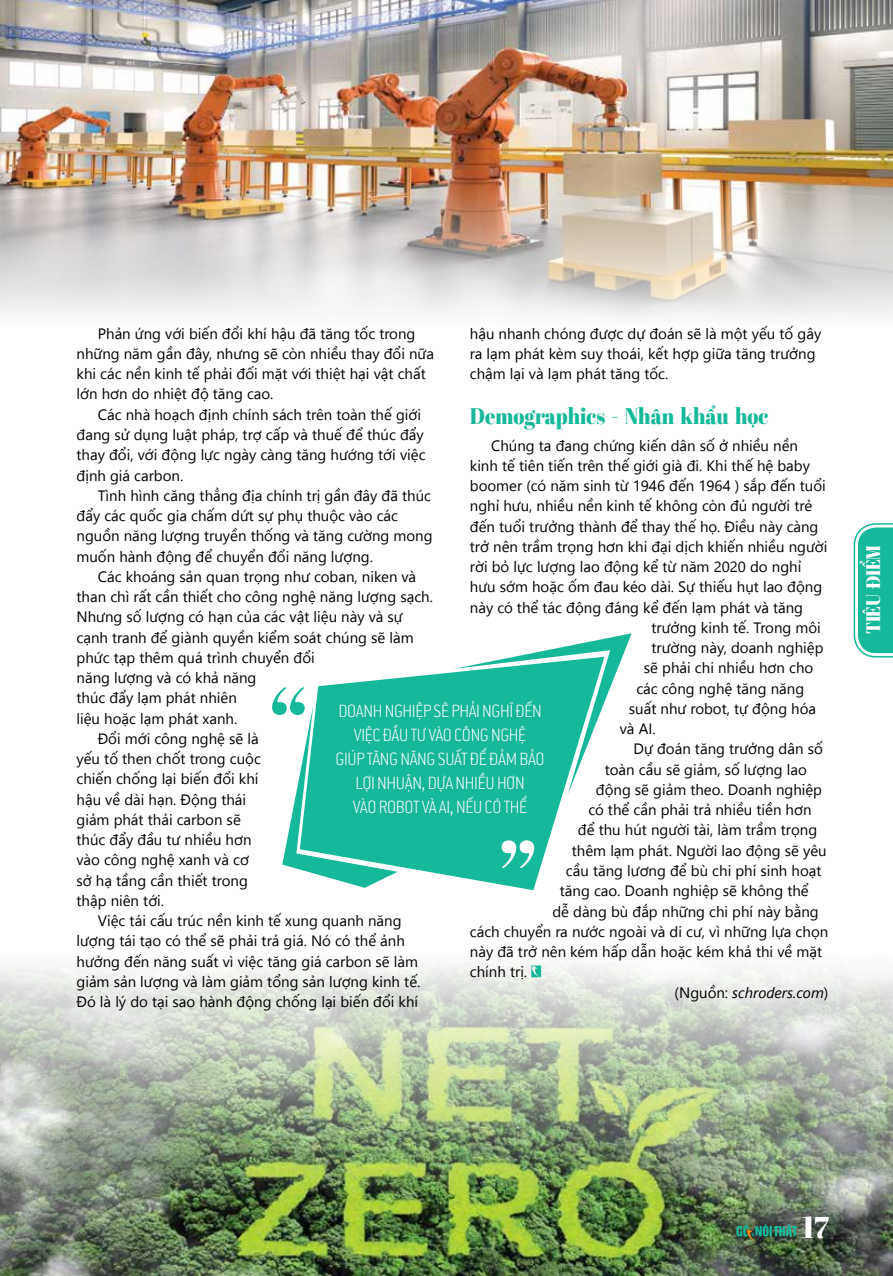
<style>
.page{position:relative;width:893px;height:1276px;background:#fff}
.page>*{position:absolute;margin:0;border:0;box-sizing:border-box;transform-origin:0 0}
.t1{font:30px "SVN Abril Fatface";color:#fff}
.t2{font:22.5px "SVN Abril Fatface";color:#16b89a;scale:.9 1}
.t3{font:200 19.5px/24px "LCB Conduit";letter-spacing:-.02em;color:#fff;text-align:center;scale:.9 1}
.t4{font:19.5px "SVN Abril Fatface";letter-spacing:-.02em;color:#fff;scale:.9 1}
.t5{font:15px/20.2px "SVN Segoe UI";color:#000}
.t6{font:15px "SVN Segoe UI Italic";color:#000}
.s1{font-family:"SVN Segoe UI"}
</style>
<div class="page">
<img style="left:0;top:962px;width:893px;height:314px">
<svg style="left:854px;top:523px;width:39px;height:134px;background:#35c1a7"></svg>
<svg style="left:736px;top:1223px;width:61px;height:17px"></svg>
<img style="left:0;top:0;width:893px;height:318px">
<svg style="left:531px;top:964px;width:10px;height:13px"></svg>
<svg style="left:318px;top:672px;width:245px;height:218px;fill:#16b89a"></svg>
<svg style="left:453px;top:633px;width:179px;height:161px"></svg>
<svg style="left:272px;top:687px;width:126px;height:201px"></svg>
<svg style="left:502px;top:840px;width:32px;height:28px"></svg>
<p class="t5" style="left:470px;top:322px;width:353px">hậu nhanh chóng được dự đoán sẽ là một yếu tố gây ra lạm phát kèm suy thoái, kết hợp giữa tăng trưởng chậm lại và lạm phát tăng tốc.</p>
<h2 class="t2" style="left:470px;top:399px;width:333px">Demographics - Nhân khẩu học</h2>
<p class="t5" style="left:491px;top:434px;width:308px">Chúng ta đang chứng kiến dân số ở nhiều nền</p>
<p class="t5" style="left:470px;top:454px;width:342px">kinh tế tiên tiến trên thế giới già đi. Khi thế hệ baby</p>
<p class="t5" style="left:470px;top:475px;width:357px">boomer (có năm sinh từ 1946 đến 1964 ) sắp đến tuổi</p>
<p class="t5" style="left:470px;top:495px;width:344px">nghỉ hưu, nhiều nền kinh tế không còn đủ người trẻ</p>
<p class="t5" style="left:470px;top:515px;width:350px">đến tuổi trưởng thành để thay thế họ. Điều này càng</p>
<p class="t5" style="left:470px;top:535px;width:359px">trở nên trầm trọng hơn khi đại dịch khiến nhiều người</p>
<p class="t5" style="left:470px;top:556px;width:333px">rời bỏ lực lượng lao động kể từ năm 2020 do nghỉ</p>
<p class="t5" style="left:470px;top:576px;width:354px">hưu sớm hoặc ốm đau kéo dài. Sự thiếu hụt lao động</p>
<p class="t5" style="left:470px;top:596px;width:335px">này có thể tác động đáng kể đến lạm phát và tăng</p>
<p class="t5" style="left:651px;top:616px;width:171px">trưởng kinh tế. Trong môi</p>
<p class="t5" style="left:651px;top:637px;width:174px">trường này, doanh nghiệp</p>
<p class="t5" style="left:644px;top:657px;width:171px">sẽ phải chi nhiều hơn cho</p>
<p class="t5" style="left:636px;top:677px;width:169px">các công nghệ tăng năng</p>
<p class="t5" style="left:629px;top:697px;width:189px">suất như robot, tự động hóa</p>
<p class="t5" style="left:620px;top:718px;width:37px">và AI .</p>
<p class="t5" style="left:634px;top:738px;width:191px">Dự đoán tăng trưởng dân số</p>
<p class="t5" style="left:605px;top:758px;width:203px">toàn cầu sẽ giảm, số lượng lao</p>
<p class="t5" style="left:596px;top:778px;width:228px">động sẽ giảm theo. Doanh nghiệp</p>
<p class="t5" style="left:588px;top:799px;width:225px">có thể cần phải trả nhiều tiền hơn</p>
<p class="t5" style="left:578px;top:819px;width:241px">để thu hút người tài, làm trầm trọng</p>
<p class="t5" style="left:572px;top:839px;width:256px">thêm lạm phát. Người lao động sẽ yêu</p>
<p class="t5" style="left:566px;top:859px;width:257px">cầu tăng lương để bù chi phí sinh hoạt</p>
<p class="t5" style="left:560px;top:880px;width:250px">tăng cao. Doanh nghiệp sẽ không thể</p>
<p class="t5" style="left:552px;top:900px;width:268px">dễ dàng bù đắp những chi phí này bằng</p>
<p class="t5" style="left:470px;top:920px;width:360px">cách chuyển ra nước ngoài và di cư, vì những lựa chọn</p>
<p class="t5" style="left:470px;top:940px;width:354px">này đã trở nên kém hấp dẫn hoặc kém khả thi về mặt</p>
<p class="t5" style="left:470px;top:961px;width:59px">chính trị.</p>
<p class="t6" style="left:675px;top:981px;width:155px"><span class="s1">(Nguồn:</span> schroders.com<span class="s1">)</span></p>
<p class="t5" style="left:77px;top:322px;width:359px;text-indent:21px">Phản ứng với biến đổi khí hậu đã tăng tốc trong những năm gần đây, nhưng sẽ còn nhiều thay đổi nữa khi các nền kinh tế phải đối mặt với thiệt hại vật chất lớn hơn do nhiệt độ tăng cao.</p>
<p class="t5" style="left:77px;top:403px;width:351px;text-indent:21px">Các nhà hoạch định chính sách trên toàn thế giới đang sử dụng luật pháp, trợ cấp và thuế để thúc đẩy thay đổi, với động lực ngày càng tăng hướng tới việc định giá carbon.</p>
<p class="t5" style="left:77px;top:484px;width:357px;text-indent:21px">Tình hình căng thẳng địa chính trị gần đây đã thúc đẩy các quốc gia chấm dứt sự phụ thuộc vào các nguồn năng lượng truyền thống và tăng cường mong muốn hành động để chuyển đổi năng lượng.</p>
<p class="t5" style="left:98px;top:565px;width:320px">Các khoáng sản quan trọng như coban, niken và</p>
<p class="t5" style="left:77px;top:585px;width:358px">than chì rất cần thiết cho công nghệ năng lượng sạch.</p>
<p class="t5" style="left:77px;top:606px;width:328px">Nhưng số lượng có hạn của các vật liệu này và sự</p>
<p class="t5" style="left:77px;top:626px;width:339px">cạnh tranh để giành quyền kiểm soát chúng sẽ làm</p>
<p class="t5" style="left:77px;top:646px;width:240px">phức tạp thêm quá trình chuyển đổi</p>
<p class="t5" style="left:77px;top:666px;width:181px">năng lượng và có khả năng</p>
<p class="t5" style="left:77px;top:687px;width:162px">thúc đẩy lạm phát nhiên</p>
<p class="t5" style="left:77px;top:707px;width:162px">liệu hoặc lạm phát xanh.</p>
<p class="t5" style="left:98px;top:727px;width:162px">Đổi mới công nghệ sẽ là</p>
<p class="t5" style="left:77px;top:747px;width:186px">yếu tố then chốt trong cuộc</p>
<p class="t5" style="left:77px;top:768px;width:183px">chiến chống lại biến đổi khí</p>
<p class="t5" style="left:77px;top:788px;width:171px">hậu về dài hạn. Động thái</p>
<p class="t5" style="left:77px;top:808px;width:166px">giảm phát thải carbon sẽ</p>
<p class="t5" style="left:77px;top:828px;width:177px">thúc đẩy đầu tư nhiều hơn</p>
<p class="t5" style="left:77px;top:849px;width:174px">vào công nghệ xanh và cơ</p>
<p class="t5" style="left:77px;top:869px;width:173px">sở hạ tầng cần thiết trong</p>
<p class="t5" style="left:77px;top:889px;width:89px">thập niên tới.</p>
<p class="t5" style="left:98px;top:909px;width:305px">Việc tái cấu trúc nền kinh tế xung quanh năng</p>
<p class="t5" style="left:77px;top:930px;width:330px">lượng tái tạo có thể sẽ phải trả giá. Nó có thể ảnh</p>
<p class="t5" style="left:77px;top:950px;width:343px">hưởng đến năng suất vì việc tăng giá carbon sẽ làm</p>
<p class="t5" style="left:77px;top:970px;width:345px">giảm sản lượng và làm giảm tổng sản lượng kinh tế.</p>
<p class="t5" style="left:77px;top:990px;width:343px">Đó là lý do tại sao hành động chống lại biến đổi khí</p>
<h3 class="t3" style="left:336px;top:699px;width:234px">DOANH NGHIỆP SẼ PHẢI NGHĨ ĐẾN<br>VIỆC ĐẦU TƯ VÀO CÔNG NGHỆ<br>GIÚP TĂNG NĂNG SUẤT ĐỂ ĐẢM BẢO<br>LỢI NHUẬN, DỰA NHIỀU HƠN<br>VÀO ROBOT VÀ AI, NẾU CÓ THỂ</h3>
<h3 class="t4" style="left:859px;top:634px;width:99px;rotate:-90deg">tiêu điểm</h3>
<h1 class="t1" style="left:802px;top:1204px;width:29px">17</h1>
</div>
